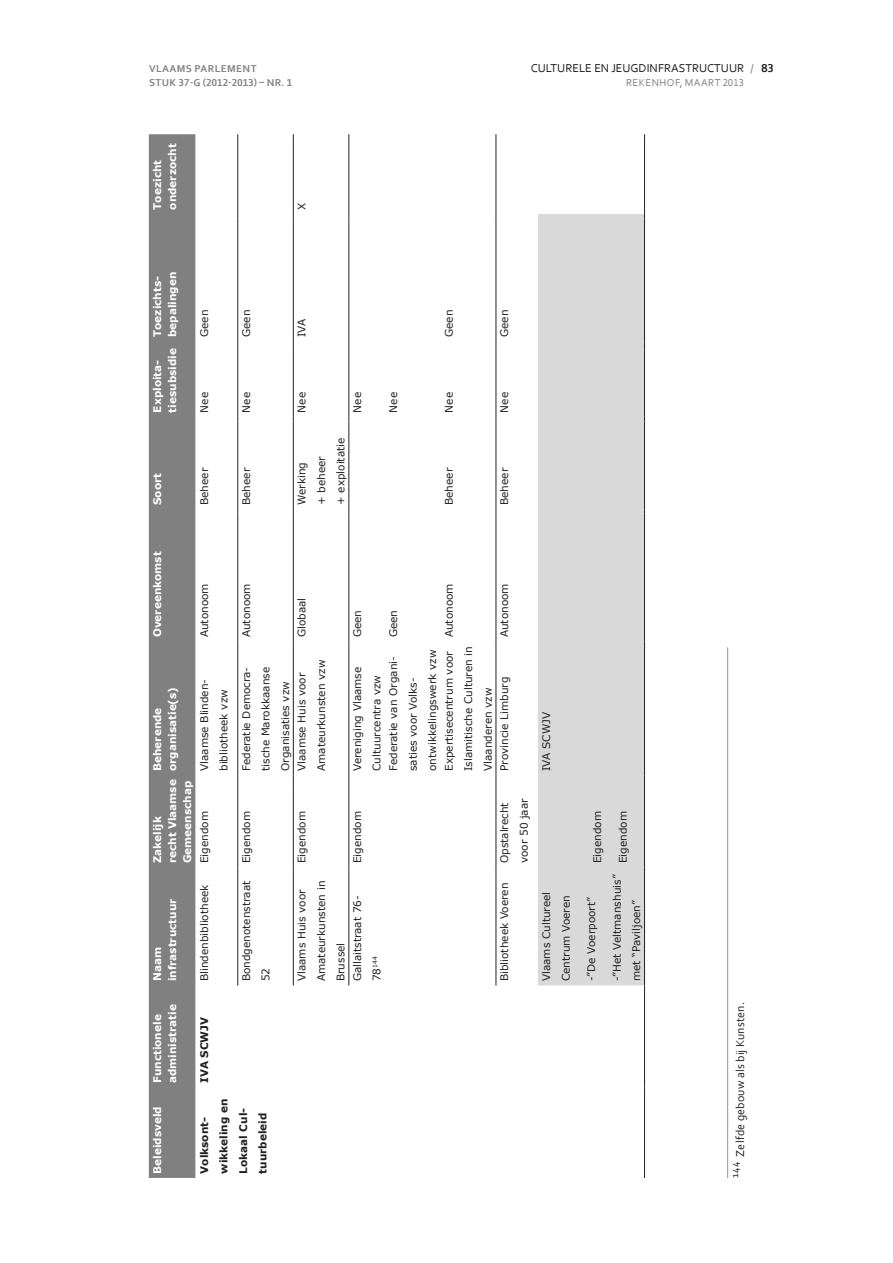
<style>
.page{position:relative;width:893px;height:1263px;background:#fff}
.page>*{position:absolute;margin:0;border:0;box-sizing:border-box;transform-origin:0 0}
.t1{font:12px "Corbel";color:#231f20}
.t2{font:700 12px "Corbel";color:#231f20}
.t3{font:10.5px/19.5px "Verdana";color:#231f20}
.t4{font:700 10.5px/15px "Verdana";color:#fff}
.t5{font:700 10.5px/19.5px "Verdana";color:#231f20}
.t6{font:700 10.5px/14.5px "Corbel";letter-spacing:.04em;color:#808285}
.t7{font:10.5px "Corbel";letter-spacing:.04em;color:#808285}
.t8{font:10.5px "Corbel";color:#231f20}
.t9{font:6.15px "Verdana";color:#231f20}
.s1{font-weight:400;color:#808285}
.s2{font-size:10.5px}
</style>
<div class="page">
<div style="left:149px;top:134px;width:46px;height:1044px;background:#808080"></div>
<div style="left:538px;top:214px;width:106px;height:771px;background:#d9d9d9"></div>
<hr style="left:237px;top:872px;width:1px;height:113px;background:#231f20">
<hr style="left:237px;top:788px;width:1px;height:79px;background:#231f20">
<svg style="left:237px;top:775px;width:1px;height:13px"></svg>
<hr style="left:237px;top:646px;width:1px;height:129px;background:#231f20">
<hr style="left:237px;top:514px;width:1px;height:127px;background:#231f20">
<hr style="left:237px;top:421px;width:1px;height:88px;background:#231f20">
<hr style="left:237px;top:349px;width:1px;height:68px;background:#231f20">
<hr style="left:237px;top:218px;width:1px;height:123px;background:#231f20">
<hr style="left:237px;top:142px;width:1px;height:72px;background:#231f20">
<hr style="left:293px;top:872px;width:1px;height:113px;background:#231f20">
<hr style="left:293px;top:788px;width:1px;height:79px;background:#231f20">
<svg style="left:293px;top:775px;width:1px;height:13px"></svg>
<hr style="left:293px;top:646px;width:1px;height:129px;background:#231f20">
<hr style="left:293px;top:514px;width:1px;height:127px;background:#231f20">
<hr style="left:293px;top:421px;width:1px;height:88px;background:#231f20">
<hr style="left:293px;top:349px;width:1px;height:68px;background:#231f20">
<hr style="left:293px;top:218px;width:1px;height:123px;background:#231f20">
<hr style="left:293px;top:142px;width:1px;height:72px;background:#231f20">
<hr style="left:348px;top:872px;width:1px;height:113px;background:#231f20">
<hr style="left:348px;top:788px;width:1px;height:79px;background:#231f20">
<svg style="left:348px;top:775px;width:1px;height:13px"></svg>
<hr style="left:348px;top:646px;width:1px;height:129px;background:#231f20">
<hr style="left:348px;top:514px;width:1px;height:127px;background:#231f20">
<hr style="left:348px;top:421px;width:1px;height:88px;background:#231f20">
<hr style="left:348px;top:349px;width:1px;height:68px;background:#231f20">
<hr style="left:348px;top:218px;width:1px;height:123px;background:#231f20">
<hr style="left:348px;top:142px;width:1px;height:72px;background:#231f20">
<hr style="left:496px;top:872px;width:1px;height:113px;background:#231f20">
<hr style="left:496px;top:788px;width:1px;height:79px;background:#231f20">
<svg style="left:496px;top:775px;width:1px;height:13px"></svg>
<hr style="left:496px;top:646px;width:1px;height:129px;background:#231f20">
<hr style="left:496px;top:514px;width:1px;height:127px;background:#231f20">
<hr style="left:496px;top:421px;width:1px;height:88px;background:#231f20">
<hr style="left:496px;top:349px;width:1px;height:68px;background:#231f20">
<hr style="left:496px;top:218px;width:1px;height:123px;background:#231f20">
<hr style="left:496px;top:142px;width:1px;height:72px;background:#231f20">
<hr style="left:644px;top:1092px;width:1px;height:86px;background:#231f20">
<hr style="left:644px;top:990px;width:1px;height:97px;background:#231f20">
<hr style="left:644px;top:872px;width:1px;height:113px;background:#231f20">
<hr style="left:644px;top:788px;width:1px;height:79px;background:#231f20">
<svg style="left:644px;top:775px;width:1px;height:13px"></svg>
<hr style="left:644px;top:646px;width:1px;height:129px;background:#231f20">
<hr style="left:644px;top:514px;width:1px;height:127px;background:#231f20">
<hr style="left:644px;top:421px;width:1px;height:88px;background:#231f20">
<hr style="left:644px;top:349px;width:1px;height:68px;background:#231f20">
<hr style="left:644px;top:218px;width:1px;height:123px;background:#231f20">
<hr style="left:644px;top:142px;width:1px;height:72px;background:#231f20">
<hr style="left:727px;top:647px;width:1px;height:531px;background:#939598">
<p class="t6" style="left:149px;top:61px;width:145px">VLAAMS PARLEMENT<br>STUK 37-G (2012-2013) – NR. 1</p>
<p class="t2" style="left:750px;top:60px;width:25px"><span class="s1">/</span> 83</p>
<p class="t1" style="left:531px;top:60px;width:215px">CULTURELE EN JEUGDINFRASTRUCTUUR</p>
<p class="t7" style="left:626px;top:76px;width:120px">REKENHOF, MAART 2013</p>
<p class="t4" style="left:149px;top:210px;width:68px;rotate:-90deg">Toezicht onderzocht</p>
<p class="t3" style="left:292px;top:210px;width:9px;rotate:-90deg">X</p>
<p class="t4" style="left:149px;top:337px;width:67px;rotate:-90deg">Toezichts&shy;bepalingen</p>
<p class="t4" style="left:149px;top:412px;width:66px;rotate:-90deg">Exploita&shy;tiesubsidie</p>
<p class="t3" style="left:194px;top:337px;width:29px;rotate:-90deg">Geen</p>
<p class="t3" style="left:194px;top:412px;width:22px;rotate:-90deg">Nee</p>
<p class="t4" style="left:149px;top:505px;width:33px;rotate:-90deg">Soort</p>
<p class="t3" style="left:194px;top:505px;width:39px;rotate:-90deg">Beheer</p>
<p class="t3" style="left:236px;top:337px;width:29px;rotate:-90deg">Geen</p>
<p class="t3" style="left:236px;top:412px;width:22px;rotate:-90deg">Nee</p>
<p class="t3" style="left:236px;top:505px;width:39px;rotate:-90deg">Beheer</p>
<p class="t3" style="left:292px;top:337px;width:20px;rotate:-90deg">IVA</p>
<p class="t3" style="left:292px;top:412px;width:22px;rotate:-90deg">Nee</p>
<p class="t3" style="left:347px;top:412px;width:22px;rotate:-90deg">Nee</p>
<p class="t3" style="left:292px;top:505px;width:69px;rotate:-90deg">Werking<br>+ beheer<br>+ exploitatie</p>
<p class="t3" style="left:383px;top:412px;width:22px;rotate:-90deg">Nee</p>
<p class="t3" style="left:439px;top:337px;width:29px;rotate:-90deg">Geen</p>
<p class="t3" style="left:494px;top:337px;width:29px;rotate:-90deg">Geen</p>
<p class="t3" style="left:439px;top:412px;width:22px;rotate:-90deg">Nee</p>
<p class="t3" style="left:494px;top:412px;width:22px;rotate:-90deg">Nee</p>
<p class="t3" style="left:439px;top:505px;width:39px;rotate:-90deg">Beheer</p>
<p class="t3" style="left:494px;top:505px;width:39px;rotate:-90deg">Beheer</p>
<p class="t4" style="left:149px;top:637px;width:87px;rotate:-90deg">Overeenkomst</p>
<p class="t4" style="left:149px;top:771px;width:86px;rotate:-90deg">Beherende organisatie(s)</p>
<p class="t3" style="left:194px;top:637px;width:55px;rotate:-90deg">Autonoom</p>
<p class="t3" style="left:194px;top:771px;width:92px;rotate:-90deg">Vlaamse Blinden&shy;bibliotheek vzw</p>
<p class="t4" style="left:149px;top:863px;width:85px;rotate:-90deg">Zakelijk<br>recht Vlaamse<br>Gemeenschap</p>
<p class="t3" style="left:194px;top:863px;width:54px;rotate:-90deg">Eigendom</p>
<p class="t4" style="left:149px;top:981px;width:84px;rotate:-90deg">Naam infrastructuur</p>
<p class="t3" style="left:194px;top:981px;width:98px;rotate:-90deg">Blindenbibliotheek</p>
<p class="t3" style="left:236px;top:637px;width:55px;rotate:-90deg">Autonoom</p>
<p class="t3" style="left:292px;top:637px;width:41px;rotate:-90deg">Globaal</p>
<p class="t3" style="left:292px;top:771px;width:113px;rotate:-90deg">Vlaamse Huis voor<br>Amateurkunsten vzw</p>
<p class="t3" style="left:236px;top:771px;width:106px;text-align:justify;rotate:-90deg">Federatie Democra&shy;tische Marokkaanse Organisaties vzw</p>
<p class="t3" style="left:347px;top:637px;width:29px;rotate:-90deg">Geen</p>
<p class="t3" style="left:347px;top:771px;width:106px;rotate:-90deg">Vereniging Vlaamse<br>Cultuurcentra vzw</p>
<p class="t3" style="left:383px;top:637px;width:29px;rotate:-90deg">Geen</p>
<p class="t3" style="left:439px;top:637px;width:55px;rotate:-90deg">Autonoom</p>
<p class="t3" style="left:439px;top:771px;width:126px;rotate:-90deg">Expertisecentrum voor<br>Islamitische Culturen in<br>Vlaanderen vzw</p>
<p class="t3" style="left:383px;top:771px;width:123px;rotate:-90deg">Federatie van Organi&shy;saties voor Volks&shy;ontwikkelingswerk vzw</p>
<p class="t3" style="left:494px;top:637px;width:55px;rotate:-90deg">Autonoom</p>
<p class="t3" style="left:494px;top:771px;width:96px;rotate:-90deg">Provincie Limburg</p>
<p class="t3" style="left:236px;top:863px;width:54px;rotate:-90deg">Eigendom</p>
<p class="t3" style="left:236px;top:981px;width:102px;rotate:-90deg">Bondgenotenstraat<br>52</p>
<p class="t3" style="left:292px;top:863px;width:54px;rotate:-90deg">Eigendom</p>
<p class="t3" style="left:292px;top:981px;width:102px;rotate:-90deg">Vlaams Huis voor<br>Amateurkunsten in<br>Brussel</p>
<p class="t3" style="left:347px;top:863px;width:54px;rotate:-90deg">Eigendom</p>
<p class="t3" style="left:347px;top:981px;width:88px;rotate:-90deg">Gallaitstraat 76-</p>
<p class="t9" style="left:371px;top:981px;width:26px;rotate:-90deg"><span class="s2">78</span>144</p>
<p class="t3" style="left:494px;top:863px;width:66px;rotate:-90deg">Opstalrecht voor 50 jaar</p>
<p class="t3" style="left:494px;top:981px;width:100px;rotate:-90deg">Bibliotheek Voeren</p>
<p class="t4" style="left:149px;top:1083px;width:80px;rotate:-90deg">Functionele administratie</p>
<p class="t4" style="left:149px;top:1174px;width:69px;rotate:-90deg">Beleidsveld</p>
<p class="t5" style="left:194px;top:1083px;width:68px;rotate:-90deg">IVA SCWJV</p>
<p class="t5" style="left:194px;top:1174px;width:76px;rotate:-90deg">Volksont&shy;wikkeling en<br>Lokaal Cul&shy;tuurbeleid</p>
<p class="t3" style="left:536px;top:771px;width:61px;rotate:-90deg">IVA SCWJV</p>
<p class="t3" style="left:587px;top:863px;width:54px;rotate:-90deg">Eigendom</p>
<p class="t3" style="left:613px;top:863px;width:54px;rotate:-90deg">Eigendom</p>
<p class="t3" style="left:536px;top:981px;width:91px;rotate:-90deg">Vlaams Cultureel<br>Centrum Voeren</p>
<p class="t3" style="left:581px;top:981px;width:86px;rotate:-90deg">-”De Voerpoort”</p>
<p class="t3" style="left:607px;top:981px;width:108px;rotate:-90deg">-”Het Veltmanshuis” met “Paviljoen”</p>
<p class="t1" style="left:733px;top:1157px;width:156px;rotate:-90deg">Zelfde gebouw als bij Kunsten.</p>
<p class="t8" style="left:728px;top:1178px;width:18px;rotate:-90deg">144</p>
</div>
